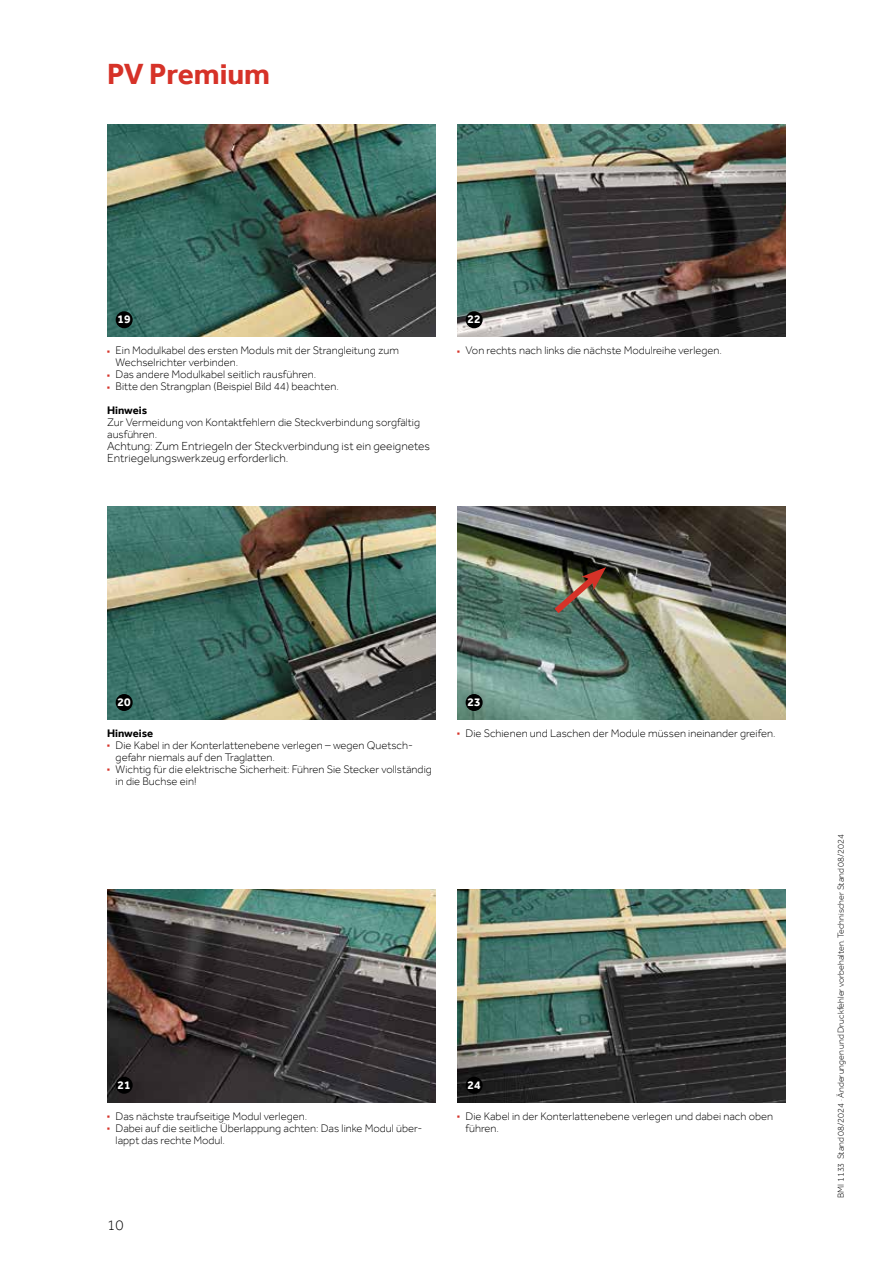
<style>
.page{position:relative;width:893px;height:1263px;background:#fff}
.page>*{position:absolute;margin:0;border:0;box-sizing:border-box;transform-origin:0 0}
.t1{font:700 30px "Effra";color:#d63228}
.t2{font:300 15px "Effra";color:#000}
.t3{font:300 12px/12px "Effra";color:#000}
.t4{font:700 12px "Effra";color:#fff}
.t5{font:300 11.25px/12px "Effra";color:#000}
.t6{font:700 11.25px "Effra";color:#000}
.t7{font:300 9px "Effra";color:#000}
.s1{color:#d63228}
.s2{font-weight:700}
</style>
<div class="page">
<img style="left:107px;top:124px;width:329px;height:213px">
<img style="left:107px;top:507px;width:329px;height:212px">
<img style="left:107px;top:890px;width:329px;height:212px">
<img style="left:457px;top:124px;width:329px;height:213px">
<img style="left:457px;top:507px;width:329px;height:212px">
<img style="left:457px;top:890px;width:329px;height:212px">
<div style="left:116px;top:311px;width:17px;height:17px;background:#000;border-radius:50%"></div>
<div style="left:116px;top:694px;width:17px;height:17px;background:#000;border-radius:50%"></div>
<div style="left:116px;top:1077px;width:17px;height:17px;background:#000;border-radius:50%"></div>
<div style="left:466px;top:311px;width:17px;height:17px;background:#000;border-radius:50%"></div>
<div style="left:466px;top:694px;width:17px;height:17px;background:#000;border-radius:50%"></div>
<div style="left:466px;top:1077px;width:17px;height:17px;background:#000;border-radius:50%"></div>
<img style="left:548px;top:567px;width:58px;height:52px">
<h1 class="t1" style="left:107px;top:56px;width:164px">PV Premium</h1>
<p class="t4" style="left:118px;top:312px;width:15px">19</p>
<p class="t5" style="left:116px;top:344px;width:285px;text-indent:-9px"><span class="s1">■</span> Ein Modulkabel des ersten Moduls mit der Strangleitung zum<br>Wechselrichter verbinden.</p>
<p class="t5" style="left:107px;top:368px;width:211px"><span class="s1">■</span> Das andere Modulkabel seitlich rausführen.</p>
<p class="t5" style="left:107px;top:374px;width:233px;line-height:24px"><span class="s1">■</span> Bitte den Strangplan (Beispiel Bild 44) beachten.<br><span class="s2">Hinweis</span></p>
<p class="t5" style="left:107px;top:416px;width:314px">Zur Vermeidung von Kontaktfehlern die Steckverbindung sorgfältig ausführen.</p>
<p class="t3" style="left:107px;top:440px;width:324px">Achtung: Zum Entriegeln der Steckverbindung ist ein geeignetes<br>Entriegelungswerkzeug erforderlich.</p>
<p class="t4" style="left:468px;top:312px;width:15px">22</p>
<p class="t5" style="left:457px;top:344px;width:266px"><span class="s1">■</span> Von rechts nach links die nächste Modulreihe verlegen.</p>
<p class="t4" style="left:118px;top:695px;width:15px">20</p>
<p class="t4" style="left:468px;top:695px;width:15px">23</p>
<p class="t6" style="left:107px;top:726px;width:48px">Hinweise</p>
<p class="t5" style="left:116px;top:739px;width:297px;text-indent:-9px"><span class="s1">■</span> Die Kabel in der Konterlattenebene verlegen – wegen Quetsch&shy;gefahr niemals auf den Traglatten.</p>
<p class="t5" style="left:116px;top:763px;width:318px;text-indent:-9px"><span class="s1">■</span> Wichtig für die elektrische Sicherheit: Führen Sie Stecker vollständig in die Buchse ein!</p>
<p class="t5" style="left:457px;top:727px;width:320px"><span class="s1">■</span> Die Schienen und Laschen der Module müssen ineinander greifen.</p>
<p class="t4" style="left:118px;top:1078px;width:15px">21</p>
<p class="t5" style="left:107px;top:1110px;width:201px"><span class="s1">■</span> Das nächste traufseitige Modul verlegen.</p>
<p class="t5" style="left:116px;top:1122px;width:308px;text-indent:-9px"><span class="s1">■</span> Dabei auf die seitliche Überlappung achten: Das linke Modul über&shy;lappt das rechte Modul.</p>
<p class="t4" style="left:468px;top:1078px;width:15px">24</p>
<p class="t5" style="left:466px;top:1110px;width:309px;text-indent:-9px"><span class="s1">■</span> Die Kabel in der Konterlattenebene verlegen und dabei nach oben führen.</p>
<p class="t7" style="left:835px;top:1198px;width:366px;rotate:-90deg">BMI 1133 Stand 08/2024 · Änderungen und Druckfehler vorbehalten. Technischer Stand 08/2024</p>
<h2 class="t2" style="left:107px;top:1216px;width:18px">10</h2>
</div>
